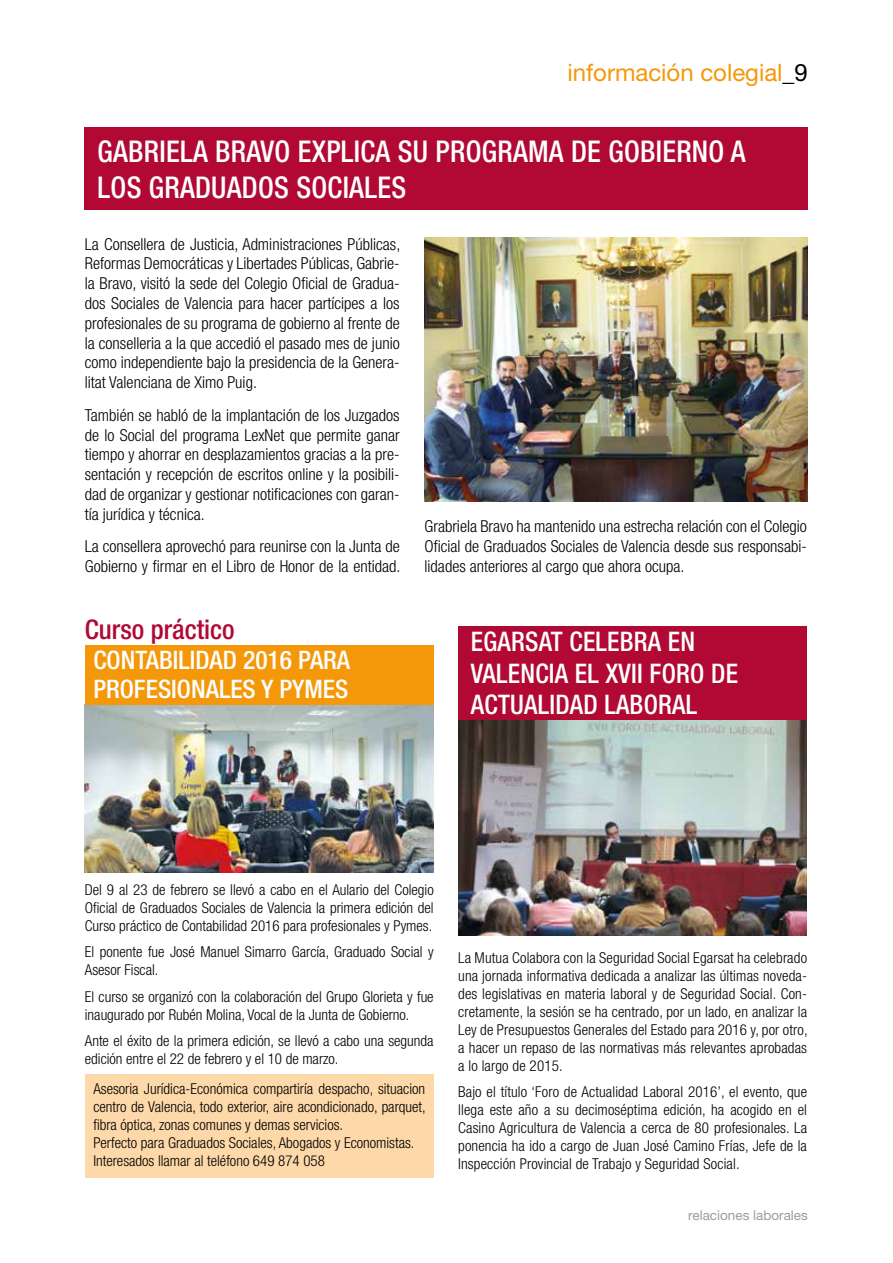
<style>
.page{position:relative;width:893px;height:1263px;background:#fff}
.page>*{position:absolute;margin:0;border:0;box-sizing:border-box;transform-origin:0 0}
.t1{font:500 condensed 30px/36px "Helvetica Neue LT Std";letter-spacing:.01em;color:#fff;scale:.95 1}
.t2{font:500 condensed 27px/31.5px "Helvetica Neue LT Std";letter-spacing:.01em;color:#fff;scale:.95 1}
.t3{font:500 condensed 27px "Helvetica Neue LT Std";color:#b10933}
.t4{font:500 condensed 25.5px/28.5px "Helvetica Neue LT Std";color:#fff}
.t5{font:24px "Helvetica Neue LT Std";color:#f4980a}
.t6{font:300 condensed 16.5px/19.8px "Helvetica Neue LT Std";color:#000;text-align:justify}
.t7{font:300 condensed 15px/18px "Helvetica Neue LT Std";color:#000}
.t8{font:13.5px "Helvetica Neue LT Std";color:#9d9d9c}
.s1{color:#000}
</style>
<div class="page">
<img style="left:425px;top:238px;width:383px;height:263px">
<img style="left:458px;top:720px;width:349px;height:215px">
<div style="left:85px;top:128px;width:723px;height:82px;background:#b10933"></div>
<div style="left:458px;top:626px;width:349px;height:94px;background:#b10933"></div>
<img style="left:85px;top:704px;width:349px;height:168px">
<div style="left:85px;top:645px;width:349px;height:59px;background:#f4980a"></div>
<div style="left:85px;top:1075px;width:349px;height:103px;background:#fdd8a9"></div>
<h3 class="t5" style="left:567px;top:58px;width:242px">información colegial<span class="s1">_9</span></h3>
<h1 class="t1" style="left:98px;top:133px;width:683px">GABRIELA BRAVO EXPLICA SU PROGRAMA DE GOBIERNO A<br>LOS GRADUADOS SOCIALES</h1>
<p class="t6" style="left:85px;top:234px;width:317px">La Consellera de Justicia, Administraciones Públicas, Reformas Democráticas y Libertades Públicas, Gabrie&shy;la Bravo, visitó la sede del Colegio Oficial de Gradua&shy;dos Sociales de Valencia para hacer partícipes a los profesionales de su programa de gobierno al frente de la conselleria a la que accedió el pasado mes de junio como independiente bajo la presidencia de la Genera&shy;litat Valenciana de Ximo Puig.</p>
<p class="t6" style="left:85px;top:405px;width:316px">También se habló de la implantación de los Juzgados de lo Social del programa LexNet que permite ganar tiempo y ahorrar en desplazamientos gracias a la pre&shy;sentación y recepción de escritos online y la posibili&shy;dad de organizar y gestionar notificaciones con garan&shy;tía jurídica y técnica.</p>
<p class="t6" style="left:85px;top:536px;width:317px">La consellera aprovechó para reunirse con la Junta de<br>Gobierno y firmar en el Libro de Honor de la entidad.</p>
<h2 class="t3" style="left:85px;top:613px;width:151px">Curso práctico</h2>
<h3 class="t4" style="left:93px;top:646px;width:258px">CONTABILIDAD 2016 PARA<br>PROFESIONALES Y PYMES</h3>
<p class="t6" style="left:425px;top:517px;width:384px">Grabriela Bravo ha mantenido una estrecha relación con el Colegio Oficial de Graduados Sociales de Valencia desde sus responsabi&shy;lidades anteriores al cargo que ahora ocupa.</p>
<h2 class="t2" style="left:471px;top:625px;width:283px">EGARSAT CELEBRA EN<br>VALENCIA EL XVII FORO DE<br>ACTUALIDAD LABORAL</h2>
<p class="t7" style="left:85px;top:880px;width:350px;text-align:justify">Del 9 al 23 de febrero se llevó a cabo en el Aulario del Colegio Oficial de Graduados Sociales de Valencia la primera edición del Curso práctico de Contabilidad 2016 para profesionales y Pymes.</p>
<p class="t7" style="left:85px;top:943px;width:350px">El ponente fue José Manuel Simarro García, Graduado Social y<br>Asesor Fiscal.</p>
<p class="t7" style="left:85px;top:987px;width:350px">El curso se organizó con la colaboración del Grupo Glorieta y fue inaugurado por Rubén Molina, Vocal de la Junta de Gobierno.</p>
<p class="t7" style="left:85px;top:1032px;width:350px">Ante el éxito de la primera edición, se llevó a cabo una segunda edición entre el 22 de febrero y el 10 de marzo.</p>
<p class="t7" style="left:93px;top:1079px;width:334px">Asesoria Jurídica-Económica compartiría despacho, situacion centro de Valencia, todo exterior, aire acondicionado, parquet, fibra óptica, zonas comunes y demas servicios.<br>Perfecto para Graduados Sociales, Abogados y Economistas.<br>Interesados llamar al teléfono 649 874 058</p>
<p class="t7" style="left:458px;top:948px;width:351px;text-align:justify">La Mutua Colabora con la Seguridad Social Egarsat ha celebrado una jornada informativa dedicada a analizar las últimas noveda&shy;des legislativas en materia laboral y de Seguridad Social. Con&shy;cretamente, la sesión se ha centrado, por un lado, en analizar la Ley de Presupuestos Generales del Estado para 2016 y, por otro, a hacer un repaso de las normativas más relevantes aprobadas a lo largo de 2015.</p>
<p class="t7" style="left:458px;top:1082px;width:350px;text-align:justify">Bajo el título ‘Foro de Actualidad Laboral 2016’, el evento, que llega este año a su decimoséptima edición, ha acogido en el Casino Agricultura de Valencia a cerca de 80 profesionales. La ponencia ha ido a cargo de Juan José Camino Frías, Jefe de la Inspección Provincial de Trabajo y Seguridad Social.</p>
<p class="t8" style="left:688px;top:1207px;width:121px">relaciones laborales</p>
</div>
